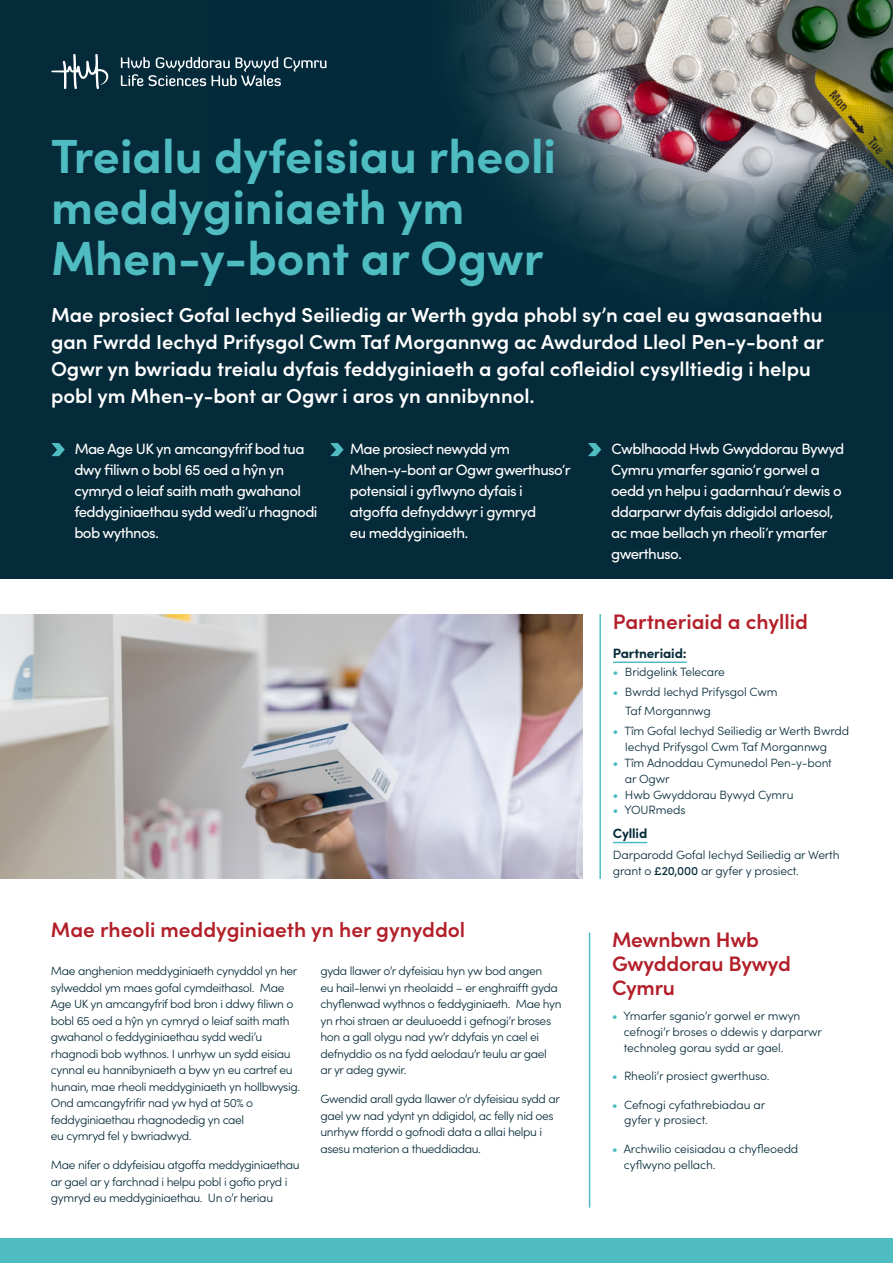
<style>
.page{position:relative;width:893px;height:1263px;background:#fff}
.page>*{position:absolute;margin:0;border:0;box-sizing:border-box;transform-origin:0 0}
.t1{font:700 48px/51px "Sofia Pro";color:#4fbcc1}
.t2{font:600 21px/24px "Sofia Pro";color:#b31f29}
.Call_out{font:600 20.25px/27px "Sofia Pro";color:#fff}
.Intro_bullets{font:15px/21px "Sofia Pro";letter-spacing:-.04em;color:#fff}
.Bullet_list_heading__teal_underline{font:700 13.5px "Sofia Pro";letter-spacing:-.01em;color:#052a39}
.Bullet_list{font:300 12px/16.5px "Sofia Pro";letter-spacing:-.03em;color:#052a39}
.Bullet_list-2{font:300 12px/15.8px "Sofia Pro";letter-spacing:-.01em;color:#052a39}
.s1{font-weight:700;color:#4fbcc1}
.s2{font-weight:500}
</style>
<div class="page">
<div style="left:0;top:0;width:893px;height:578px;background:#052a39"></div>
<img style="left:212px;top:0;width:681px;height:287px">
<svg style="left:51px;top:54px;width:57px;height:35px"></svg>
<svg style="left:121px;top:57px;width:205px;height:29px"></svg>
<img style="left:0;top:614px;width:582px;height:265px">
<div style="left:0;top:1238px;width:893px;height:25px;background:#4fbcc1"></div>
<svg style="left:51px;top:443px;width:14px;height:13px"></svg>
<svg style="left:330px;top:443px;width:14px;height:13px"></svg>
<svg style="left:588px;top:443px;width:13px;height:13px"></svg>
<hr style="left:613px;top:661px;width:74px;height:2px;background:#4fbcc1">
<hr style="left:613px;top:842px;width:34px;height:1px;background:#4fbcc1">
<hr style="left:589px;top:933px;width:1px;height:275px;background:#4fbcc1">
<hr style="left:599px;top:614px;width:2px;height:265px;background:#4fbcc1">
<h1 class="t1" style="left:51px;top:127px;width:507px">Treialu dyfeisiau rheoli meddyginiaeth ym<br>Mhen-y-bont ar Ogwr</h1>
<p class="Call_out" style="left:51px;top:300px;width:774px">Mae prosiect Gofal Iechyd Seiliedig ar Werth gyda phobl sy’n cael eu gwasanaethu gan Fwrdd Iechyd Prifysgol Cwm Taf Morgannwg ac Awdurdod Lleol Pen-y-bont ar Ogwr yn bwriadu treialu dyfais feddyginiaeth a gofal cofleidiol cysylltiedig i helpu pobl ym Mhen-y-bont ar Ogwr i aros yn annibynnol.</p>
<p class="Intro_bullets" style="left:74px;top:437px;width:245px">Mae Age UK yn amcangyfrif bod tua dwy filiwn o bobl 65 oed a hŷn yn cymryd o leiaf saith math gwahanol feddyginiaethau sydd wedi’u rhagnodi bob wythnos.</p>
<p class="Intro_bullets" style="left:350px;top:437px;width:222px">Mae prosiect newydd ym<br>Mhen-y-bont ar Ogwr gwerthuso’r potensial i gyflwyno dyfais i atgoffa defnyddwyr i gymryd<br>eu meddyginiaeth.</p>
<p class="Intro_bullets" style="left:611px;top:437px;width:235px">Cwblhaodd Hwb Gwyddorau Bywyd<br>Cymru ymarfer sganio’r gorwel a oedd yn helpu i gadarnhau’r dewis o ddarparwr dyfais ddigidol arloesol, ac mae bellach yn rheoli’r ymarfer gwerthuso.</p>
<h2 class="t2" style="left:51px;top:916px;width:416px">Mae rheoli meddyginiaeth yn her gynyddol</h2>
<p class="Bullet_list" style="left:51px;top:962px;width:251px">Mae anghenion meddyginiaeth cynyddol yn her sylweddol ym maes gofal cymdeithasol. Mae Age UK yn amcangyfrif bod bron i ddwy filiwn o bobl 65 oed a hŷn yn cymryd o leiaf saith math gwahanol o feddyginiaethau sydd wedi’u rhagnodi bob wythnos. I unrhyw un sydd eisiau cynnal eu hannibyniaeth a byw yn eu cartref eu hunain, mae rheoli meddyginiaeth yn hollbwysig.<br>Ond amcangyfrifir nad yw hyd at 50% o feddyginiaethau rhagnodedig yn cael<br>eu cymryd fel y bwriadwyd.</p>
<p class="Bullet_list" style="left:51px;top:1156px;width:250px">Mae nifer o ddyfeisiau atgoffa meddyginiaethau ar gael ar y farchnad i helpu pobl i gofio pryd i gymryd eu meddyginiaethau. Un o’r heriau</p>
<p class="Bullet_list" style="left:320px;top:962px;width:243px">gyda llawer o’r dyfeisiau hyn yw bod angen<br>eu hail-lenwi yn rheolaidd – er enghraifft gyda chyflenwad wythnos o feddyginiaeth. Mae hyn yn rhoi straen ar deuluoedd i gefnogi’r broses hon a gall olygu nad yw’r ddyfais yn cael ei defnyddio os na fydd aelodau’r teulu ar gael<br>ar yr adeg gywir.</p>
<p class="Bullet_list" style="left:320px;top:1090px;width:241px">Gwendid arall gyda llawer o’r dyfeisiau sydd ar gael yw nad ydynt yn ddigidol, ac felly nid oes unrhyw ffordd o gofnodi data a allai helpu i asesu materion a thueddiadau.</p>
<h2 class="t2" style="left:613px;top:608px;width:197px">Partneriaid a chyllid</h2>
<p class="Bullet_list_heading__teal_underline" style="left:613px;top:643px;width:75px">Partneriaid:</p>
<p class="Bullet_list-2" style="left:613px;top:663px;width:114px"><span class="s1">•</span> Bridgelink Telecare</p>
<p class="Bullet_list-2" style="left:625px;top:681px;width:154px;line-height:19.5px;text-indent:-12px"><span class="s1">•</span> Bwrdd Iechyd Prifysgol Cwm<br>Taf Morgannwg</p>
<p class="Bullet_list-2" style="left:625px;top:722px;width:226px;line-height:16.5px;text-indent:-12px"><span class="s1">•</span> Tîm Gofal Iechyd Seiliedig ar Werth Bwrdd<br>Iechyd Prifysgol Cwm Taf Morgannwg</p>
<p class="Bullet_list-2" style="left:625px;top:754px;width:209px;text-indent:-12px"><span class="s1">•</span> Tîm Adnoddau Cymunedol Pen-y-bont ar Ogwr</p>
<p class="Bullet_list-2" style="left:613px;top:786px;width:182px"><span class="s1">•</span> Hwb Gwyddorau Bywyd Cymru</p>
<p class="Bullet_list-2" style="left:613px;top:801px;width:74px"><span class="s1">•</span> YOURmeds</p>
<p class="Bullet_list_heading__teal_underline" style="left:613px;top:823px;width:36px">Cyllid</p>
<p class="Bullet_list-2" style="left:613px;top:846px;width:228px;line-height:16.5px">Darparodd Gofal Iechyd Seiliedig ar Werth grant o <span class="s2">£20,000</span> ar gyfer y prosiect.</p>
<h2 class="t2" style="left:612px;top:926px;width:180px">Mewnbwn Hwb<br>Gwyddorau Bywyd<br>Cymru</h2>
<p class="Bullet_list-2" style="left:624px;top:1007px;width:200px;text-indent:-12px"><span class="s1">•</span> Ymarfer sganio’r gorwel er mwyn cefnogi’r broses o ddewis y darparwr technoleg gorau sydd ar gael.</p>
<p class="Bullet_list-2" style="left:612px;top:1067px;width:159px"><span class="s1">•</span> Rheoli’r prosiect gwerthuso.</p>
<p class="Bullet_list-2" style="left:624px;top:1096px;width:142px;text-indent:-12px"><span class="s1">•</span> Cefnogi cyfathrebiadau ar gyfer y prosiect.</p>
<p class="Bullet_list-2" style="left:624px;top:1140px;width:176px;text-indent:-12px"><span class="s1">•</span> Archwilio ceisiadau a chyfleoedd cyflwyno pellach.</p>
</div>
